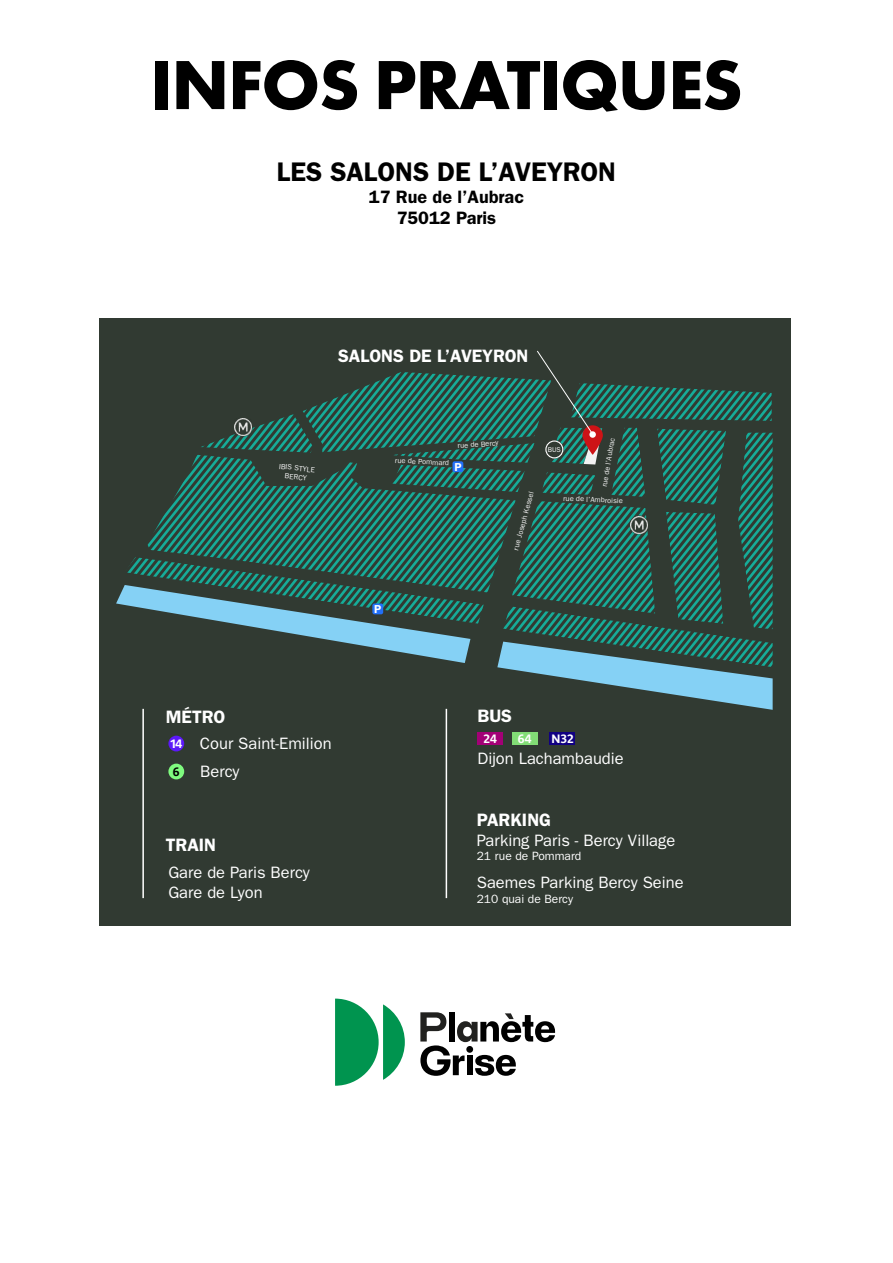
<style>
.page{position:relative;width:893px;height:1263px;background:#fff}
.page>*{position:absolute;margin:0;border:0;box-sizing:border-box;transform-origin:0 0}
.t1{font:700 72px "Futura PT";letter-spacing:-.02em;color:#000}
.t2{font:600 27px "ITC Franklin Gothic Std";color:#000}
.t3{font:21px/25.2px "Franklin Gothic LT";color:#000;text-align:center}
.t4{font:600 18px "Franklin Gothic LT";color:#fff}
.t5{font:600 18px/21.6px "ITC Franklin Gothic Std";color:#000;text-align:center}
.t6{font:16.5px/19.8px "Franklin Gothic LT";color:#fff}
.t7{font:12px "Franklin Gothic LT";color:#fff}
.t8{font:700 12px "Parisine";color:#fff}
.t9{font:700 12px "Parisine";color:#000}
.t10{font:600 11.55px "Franklin Gothic LT";color:#fff}
.t11{font:7.5px/9px "Franklin Gothic LT";color:#f2f2f2;text-align:center}
.t12{font:6.9px "Franklin Gothic LT";color:#fff}
</style>
<div class="page">
<svg style="left:99px;top:318px;width:692px;height:608px;background:#314d45"></svg>
<svg style="left:420px;top:1012px;width:135px;height:64px"></svg>
<div style="left:466px;top:1046px;width:7px;height:7px;background:#000;border-radius:50%"></div>
<svg style="left:335px;top:998px;width:70px;height:88px"></svg>
<h1 class="t1" style="left:150px;top:39px;width:594px">INFOS PRATIQUES</h1>
<p class="t3" style="left:348px;top:153px;width:193px">17, rue de l’Aubrac<br>75012 Paris | France</p>
<h2 class="t2" style="left:277px;top:156px;width:341px">LES SALONS DE L’AVEYRON</h2>
<p class="t5" style="left:369px;top:186px;width:157px">17 Rue de l’Aubrac<br>75012 Paris</p>
<p class="t4" style="left:338px;top:345px;width:192px">SALONS DE L’AVEYRON</p>
<p class="t11" style="left:457px;top:442px;width:43px;rotate:-5deg">rue de Bercy</p>
<p class="t11" style="left:395px;top:456px;width:56px;rotate:3deg">rue de Pommard</p>
<p class="t11" style="left:279px;top:462px;width:37px;rotate:6deg">IBIS STYLE<br>BERCY</p>
<p class="t10" style="left:454px;top:460px;width:9px">P</p>
<p class="t11" style="left:511px;top:549px;width:62px;rotate:-75deg">rue Joseph Kessel</p>
<p class="t11" style="left:600px;top:486px;width:51px;rotate:-81deg">rue de l’Aubrac</p>
<p class="t11" style="left:563px;top:493px;width:61px;rotate:3deg">rue de l’Ambroisie</p>
<p class="t12" style="left:548px;top:446px;width:15px">BUS</p>
<p class="t10" style="left:374px;top:602px;width:9px">P</p>
<p class="t4" style="left:166px;top:706px;width:61px">MÉTRO</p>
<p class="t6" style="left:200px;top:729px;width:133px;line-height:28.5px">Cour Saint-Emilion<br>Bercy</p>
<p class="t8" style="left:170px;top:737px;width:14px">14</p>
<p class="t9" style="left:173px;top:765px;width:8px">6</p>
<p class="t4" style="left:166px;top:834px;width:52px">TRAIN</p>
<p class="t6" style="left:168px;top:863px;width:143px">Gare de Paris Bercy<br>Gare de Lyon</p>
<p class="t4" style="left:477px;top:706px;width:36px">BUS</p>
<p class="t8" style="left:483px;top:731px;width:15px">24</p>
<p class="t8" style="left:518px;top:731px;width:15px">64</p>
<p class="t8" style="left:551px;top:731px;width:24px">N32</p>
<p class="t6" style="left:477px;top:748px;width:148px">Dijon Lachambaudie</p>
<p class="t4" style="left:477px;top:809px;width:76px">PARKING</p>
<p class="t6" style="left:477px;top:830px;width:200px">Parking Paris - Bercy Village</p>
<p class="t7" style="left:477px;top:849px;width:106px">21 rue de Pommard</p>
<p class="t6" style="left:477px;top:873px;width:208px">Saemes Parking Bercy Seine</p>
<p class="t7" style="left:477px;top:892px;width:98px">210 quai de Bercy</p>
</div>
